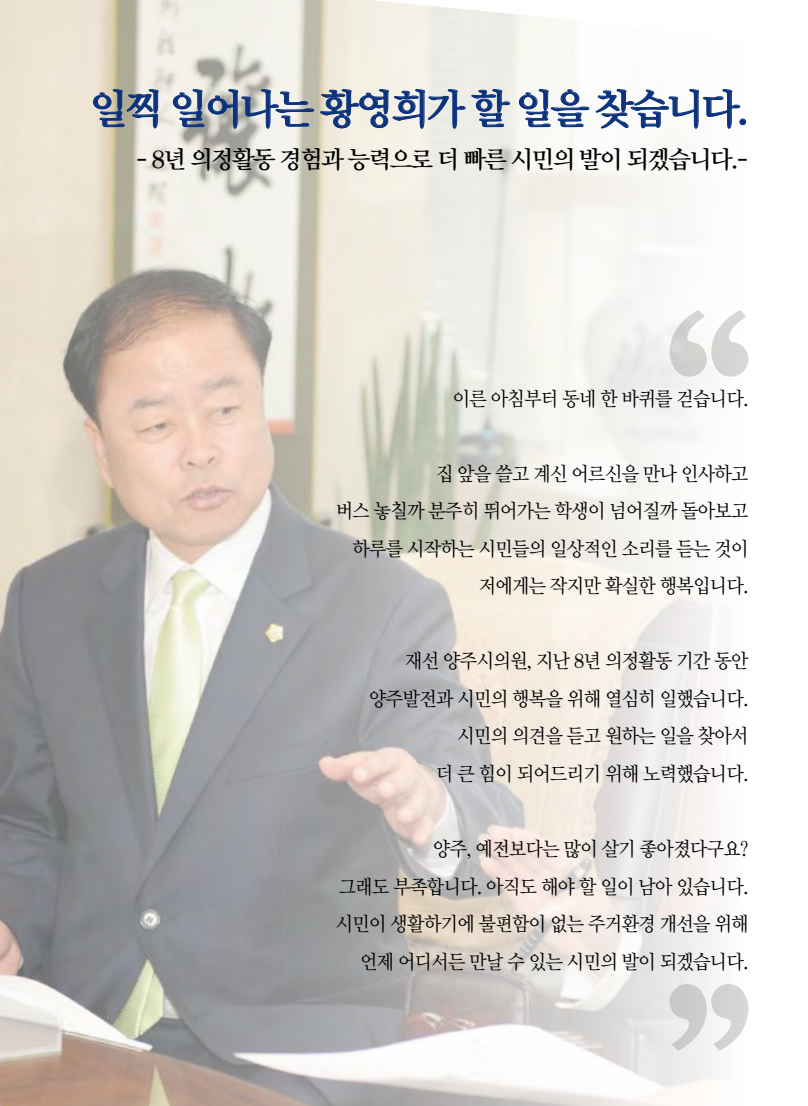
<style>
.page{position:relative;width:808px;height:1106px;background:#fff}
.page>*{position:absolute;margin:0;border:0;box-sizing:border-box;transform-origin:0 0}
.t1{font:40.5px "Rix M Mj B";letter-spacing:-.05em;color:#0c327d}
.t2{font:24px "Rix M Mj B";letter-spacing:-.05em;color:#000}
.t3{font:19.5px/37.5px "Rix M Mj M";letter-spacing:-.025em;color:#000;text-align:right}
</style>
<div class="page">
<img style="left:0;top:0;width:749px;height:1106px">
<svg style="left:670px;top:310px;width:78px;height:67px"></svg>
<svg style="left:670px;top:984px;width:78px;height:66px"></svg>
<svg style="left:93px;top:89px;width:66px;height:39px;background:#aaaeb1"></svg>
<svg style="left:173px;top:89px;width:141px;height:40px;background:#b6bbc0"></svg>
<svg style="left:320px;top:89px;width:190px;height:40px;background:#c4c9d0"></svg>
<svg style="left:519px;top:89px;width:70px;height:38px"></svg>
<svg style="left:595px;top:89px;width:151px;height:40px"></svg>
<h1 class="t1" style="left:90px;top:81px;width:660px">일찍 일어나는 황영희가 할 일을 찾습니다.</h1>
<p class="t2" style="left:136px;top:143px;width:614px">- 8년 의정활동 경험과 능력으로 더 빠른 시민의 발이 되겠습니다.-</p>
<p class="t3" style="left:453px;top:379px;width:297px">이른 아침부터 동네 한 바퀴를 걷습니다.</p>
<p class="t3" style="left:336px;top:454px;width:414px">집 앞을 쓸고 계신 어르신을 만나 인사하고<br>버스 놓칠까 분주히 뛰어가는 학생이 넘어질까 돌아보고 하루를 시작하는 시민들의 일상적인 소리를 듣는 것이 저에게는 작지만 확실한 행복입니다.</p>
<p class="t3" style="left:369px;top:642px;width:381px">재선 양주시의원, 지난 8년 의정활동 기간 동안 양주발전과 시민의 행복을 위해 열심히 일했습니다. 시민의 의견을 듣고 원하는 일을 찾아서<br>더 큰 힘이 되어드리기 위해 노력했습니다.</p>
<p class="t3" style="left:336px;top:829px;width:414px">양주, 예전보다는 많이 살기 좋아졌다구요?<br>그래도 부족합니다. 아직도 해야 할 일이 남아 있습니다. 시민이 생활하기에 불편함이 없는 주거환경 개선을 위해 언제 어디서든 만날 수 있는 시민의 발이 되겠습니다.</p>
</div>
